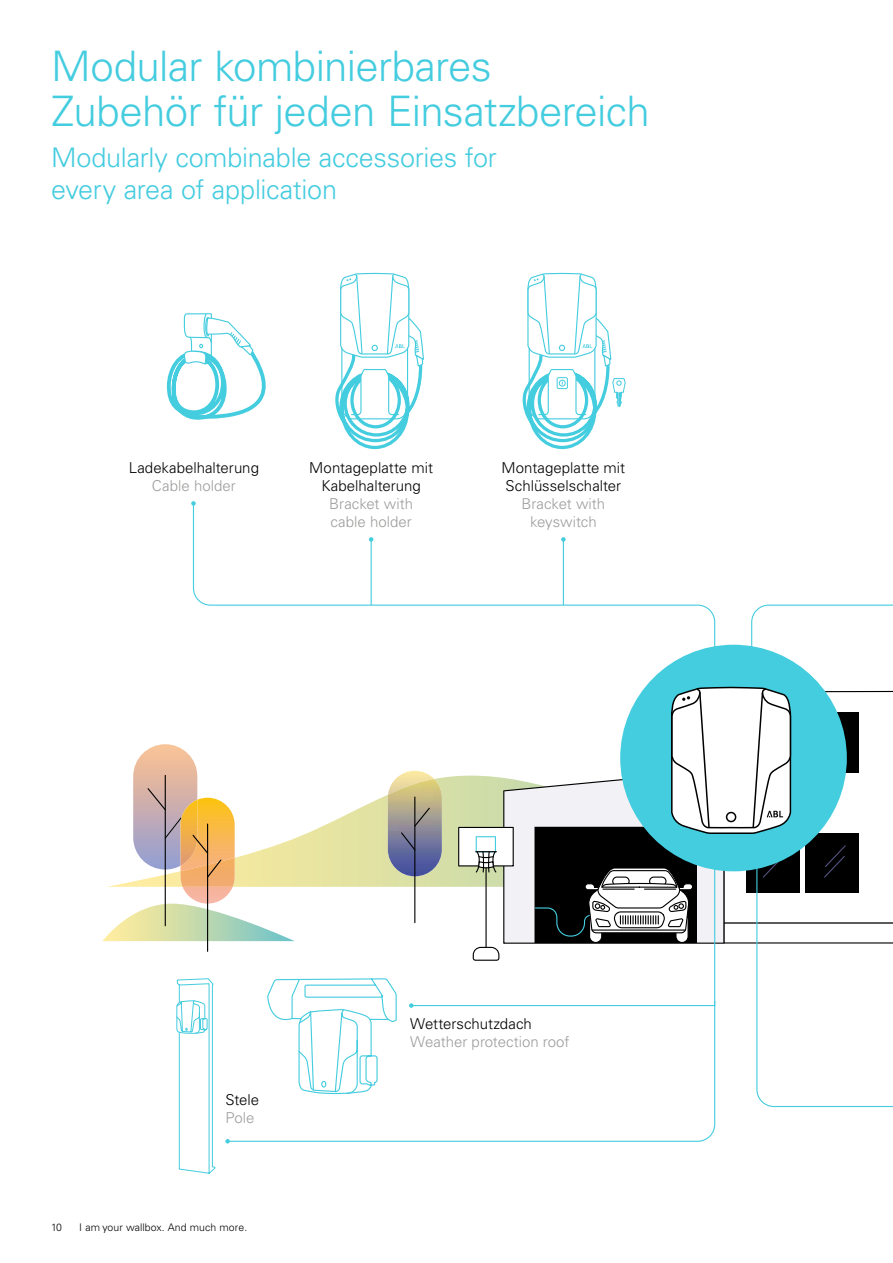
<style>
.page{position:relative;width:893px;height:1263px;background:#fff}
.page>*{position:absolute;margin:0;border:0;box-sizing:border-box;transform-origin:0 0}
.t1{font:300 42px/45px "Univers LT Pro 45";letter-spacing:-.015em;color:#44ccdf}
.t2{font:300 27px/32.4px "Univers LT Pro 45";letter-spacing:-.01em;color:#44ccdf}
.t3{font:300 15px/18px "Univers LT Pro 45";color:#000}
.t4{font:300 15px/18px "Univers LT Pro 45";color:#9d9d9c;text-align:center}
.t5{font:300 10.5px "Univers LT Pro 45";letter-spacing:.01em;color:#000}
</style>
<div class="page">
<img style="left:102px;top:904px;width:164px;height:37px">
<img style="left:107px;top:776px;width:159px;height:111px">
<img style="left:133px;top:744px;width:64px;height:125px">
<hr style="left:165px;top:775px;width:1px;height:151px;background:#000">
<svg style="left:147px;top:788px;width:19px;height:22px"></svg>
<img style="left:181px;top:798px;width:54px;height:105px">
<img style="left:181px;top:858px;width:54px;height:29px">
<img style="left:181px;top:800px;width:16px;height:66px">
<svg style="left:165px;top:817px;width:17px;height:22px"></svg>
<hr style="left:207px;top:823px;width:1px;height:129px;background:#000">
<svg style="left:192px;top:835px;width:29px;height:43px"></svg>
<svg style="left:166px;top:313px;width:100px;height:107px"></svg>
<svg style="left:335px;top:273px;width:89px;height:177px"></svg>
<svg style="left:522px;top:273px;width:104px;height:177px"></svg>
<svg style="left:176px;top:978px;width:40px;height:196px"></svg>
<svg style="left:192px;top:506px;width:524px;height:154px"></svg>
<svg style="left:191px;top:501px;width:5px;height:5px"></svg>
<hr style="left:563px;top:539px;width:1px;height:66px;background:#44ccdf">
<svg style="left:561px;top:537px;width:5px;height:5px"></svg>
<hr style="left:371px;top:539px;width:1px;height:66px;background:#44ccdf">
<svg style="left:369px;top:537px;width:4px;height:5px"></svg>
<svg style="left:230px;top:1107px;width:486px;height:35px"></svg>
<svg style="left:225px;top:1139px;width:5px;height:4px"></svg>
<svg style="left:751px;top:604px;width:142px;height:51px"></svg>
<div style="left:620px;top:645px;width:227px;height:226px;background:#44ccdf;border-radius:50%"></div>
<svg style="left:266px;top:686px;width:627px;height:421px"></svg>
<h1 class="t1" style="left:51px;top:43px;width:600px">Modular kombinierbares<br>Zubehör für jeden Einsatzbereich</h1>
<h2 class="t2" style="left:51px;top:140px;width:447px">Modularly combinable accessories for every area of application</h2>
<p class="t3" style="left:129px;top:458px;width:132px">Ladekabelhalterung</p>
<p class="t4" style="left:152px;top:476px;width:85px">Cable holder</p>
<p class="t3" style="left:309px;top:458px;width:125px;text-align:center">Montageplatte mit<br>Kabelhalterung</p>
<p class="t4" style="left:329px;top:494px;width:85px;text-align:left">Bracket with cable holder</p>
<p class="t3" style="left:501px;top:458px;width:125px">Montageplatte mit<br>Schlüsselschalter</p>
<p class="t4" style="left:521px;top:494px;width:85px">Bracket with keyswitch</p>
<p class="t3" style="left:225px;top:1090px;width:35px">Stele</p>
<p class="t4" style="left:225px;top:1108px;width:31px">Pole</p>
<p class="t5" style="left:51px;top:1220px;width:12px">10</p>
<p class="t5" style="left:79px;top:1220px;width:170px">I am your wallbox. And much more.</p>
<p class="t3" style="left:410px;top:1014px;width:123px">Wetterschutzdach</p>
<p class="t4" style="left:410px;top:1032px;width:161px">Weather protection roof</p>
</div>
